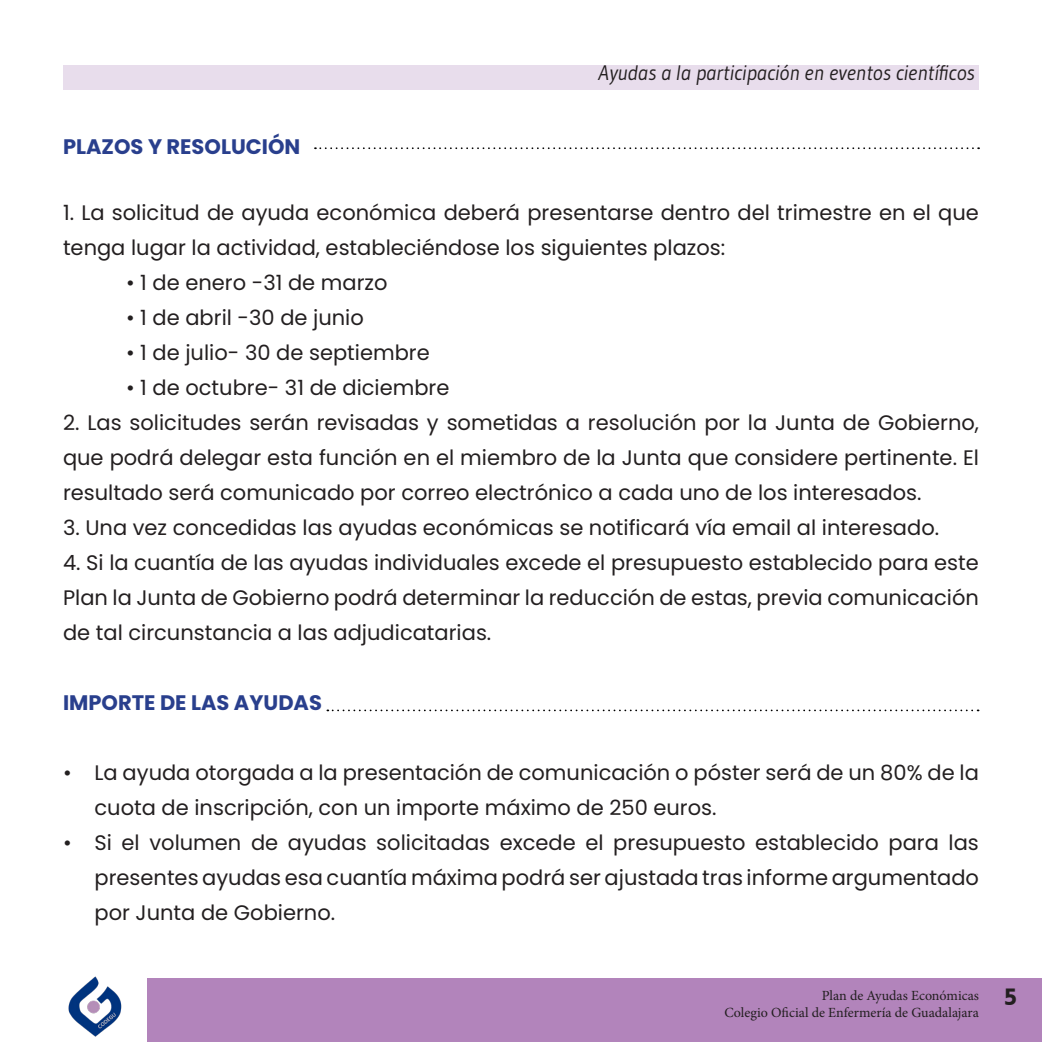
<style>
.page{position:relative;width:1042px;height:1042px;background:#fff}
.page>*{position:absolute;margin:0;border:0;box-sizing:border-box;transform-origin:0 0}
.t1{font:700 24.5px "Hind";color:#231f20}
.t2{font:21px/35px "Poppins";color:#231f20;text-align:justify}
.t3{font:italic 21px "Gudea";color:#231f20}
.t4{font:700 21px "Poppins";color:#293f8d}
.t5{font:14px/16.8px "Minion Pro";color:#231f20;text-align:right}
</style>
<div class="page">
<div style="left:147px;top:979px;width:895px;height:63px;background:#b284bb"></div>
<img style="left:68px;top:976px;width:54px;height:61px">
<div style="left:63px;top:65px;width:916px;height:24px;background:#e8ddec"></div>
<svg style="left:315px;top:147px;width:664px;height:2px"></svg>
<svg style="left:327px;top:709px;width:651px;height:2px"></svg>
<p class="t4" style="left:63px;top:134px;width:239px">PLAZOS Y RESOLUCIÓN</p>
<p class="t3" style="left:598px;top:60px;width:378px">Ayudas a la participación en eventos científicos</p>
<p class="t2" style="left:63px;top:195px;width:917px">1. La solicitud de ayuda económica deberá presentarse dentro del trimestre en el que tenga lugar la actividad, estableciéndose los siguientes plazos:</p>
<p class="t2" style="left:126px;top:265px;width:263px">• 1 de enero -31 de marzo</p>
<p class="t2" style="left:126px;top:300px;width:239px">• 1 de abril -30 de junio</p>
<p class="t2" style="left:126px;top:335px;width:305px">• 1 de julio- 30 de septiembre</p>
<p class="t2" style="left:126px;top:370px;width:325px">• 1 de octubre- 31 de diciembre</p>
<p class="t2" style="left:63px;top:405px;width:917px">2. Las solicitudes serán revisadas y sometidas a resolución por la Junta de Gobierno, que podrá delegar esta función en el miembro de la Junta que considere pertinente. El resultado será comunicado por correo electrónico a cada uno de los interesados.</p>
<p class="t2" style="left:63px;top:510px;width:877px">3. Una vez concedidas las ayudas económicas se notificará vía email al interesado.</p>
<p class="t2" style="left:63px;top:545px;width:917px">4. Si la cuantía de las ayudas individuales excede el presupuesto establecido para este Plan la Junta de Gobierno podrá determinar la reducción de estas, previa comunicación de tal circunstancia a las adjudicatarias.</p>
<p class="t4" style="left:63px;top:690px;width:260px">IMPORTE DE LAS AYUDAS</p>
<p class="t2" style="left:94px;top:755px;width:886px;text-indent:-32px">• La ayuda otorgada a la presentación de comunicación o póster será de un 80% de la cuota de inscripción, con un importe máximo de 250 euros.</p>
<p class="t2" style="left:94px;top:825px;width:886px;text-indent:-32px">• Si el volumen de ayudas solicitadas excede el presupuesto establecido para las presentes ayudas esa cuantía máxima podrá ser ajustada tras informe argumentado por Junta de Gobierno.</p>
<p class="t5" style="left:724px;top:987px;width:256px">Plan de Ayudas Económicas<br>Colegio Oficial de Enfermería de Guadalajara</p>
<p class="t1" style="left:1004px;top:982px;width:14px">5</p>
</div>
